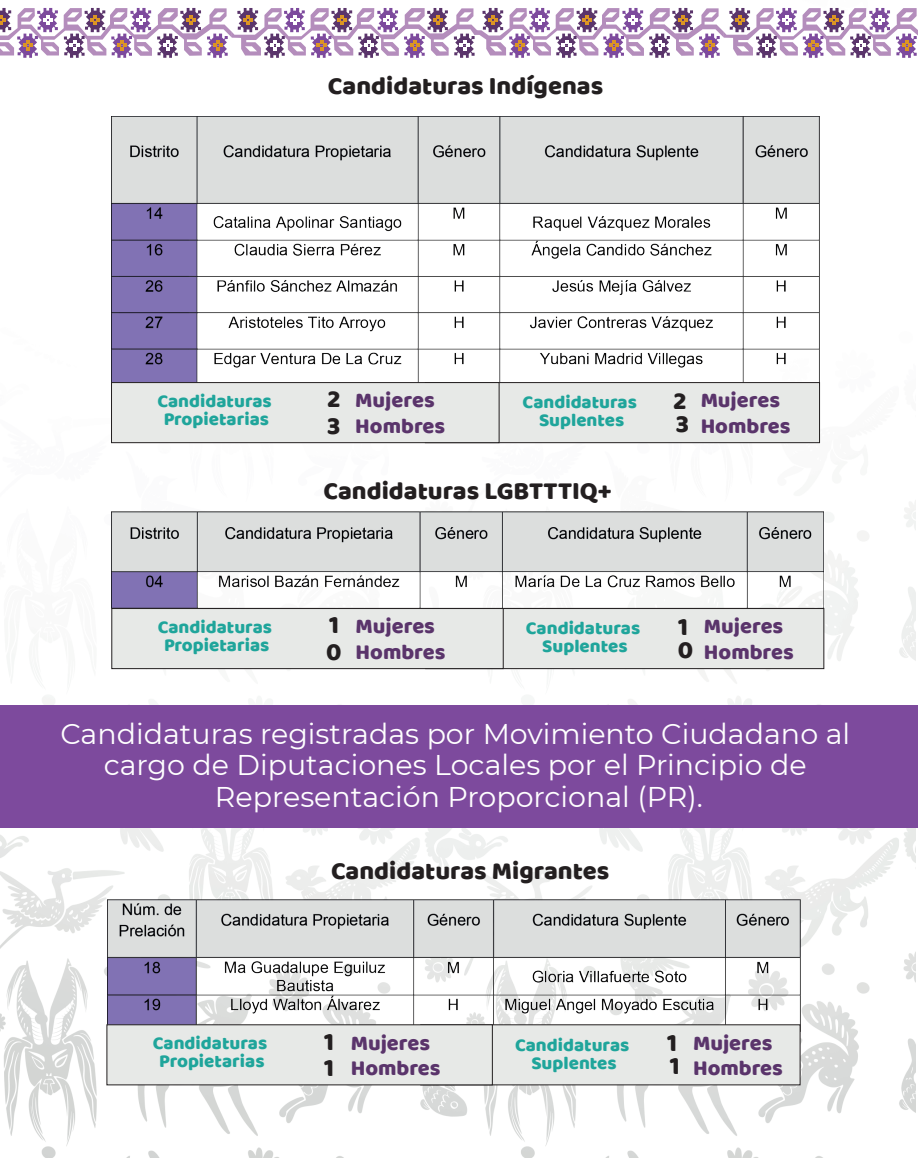
<style>
.page{position:relative;width:918px;height:1158px;background:#fff}
.page>*{position:absolute;margin:0;border:0;box-sizing:border-box;transform-origin:0 0}
.t1{font:28.5px/31.5px "Montserrat";color:#fff;text-align:center}
.t2{font:25.5px "Baloo";color:#231f20}
.t3{font:21.75px "Baloo";color:#5a346b}
.t4{font:18.75px/18px "Baloo";color:#1fa59b;text-align:center}
</style>
<div class="page">
<img style="left:0;top:116px;width:916px;height:1041px">
<svg style="left:0;top:8px;width:918px;height:50px"></svg>
<div style="left:0;top:705px;width:918px;height:122px;background:#7d4a9d"></div>
<img style="left:112px;top:117px;width:708px;height:265px">
<img style="left:111px;top:511px;width:713px;height:97px">
<img style="left:107px;top:899px;width:693px;height:125px">
<div style="left:425px;top:382px;width:395px;height:61px;background:#e7e9e7;border:1px solid #231f20"></div>
<div style="left:111px;top:382px;width:388px;height:61px;background:#e7e9e7;border:1px solid #231f20"></div>
<div style="left:425px;top:608px;width:399px;height:61px;background:#e7e9e7;border:1px solid #231f20"></div>
<div style="left:111px;top:608px;width:393px;height:61px;background:#e7e9e7;border:1px solid #231f20"></div>
<div style="left:420px;top:1024px;width:380px;height:61px;background:#e7e9e7"></div>
<div style="left:107px;top:1024px;width:386px;height:61px;background:#e7e9e7;border:1px solid #231f20"></div>
<h2 class="t2" style="left:328px;top:71px;width:277px">Candidaturas Indígenas</h2>
<h2 class="t2" style="left:327px;top:384px;width:15px">2</h2>
<p class="t3" style="left:701px;top:387px;width:81px">Mujeres</p>
<h2 class="t2" style="left:327px;top:410px;width:15px">3</h2>
<p class="t4" style="left:157px;top:391px;width:116px">Candidaturas</p>
<p class="t3" style="left:355px;top:387px;width:81px">Mujeres</p>
<p class="t4" style="left:164px;top:409px;width:107px">Propietarias</p>
<h2 class="t2" style="left:673px;top:385px;width:15px">2</h2>
<p class="t4" style="left:523px;top:393px;width:116px">Candidaturas<br>Suplentes</p>
<p class="t3" style="left:355px;top:412px;width:91px">Hombres</p>
<h2 class="t2" style="left:676px;top:408px;width:15px">3</h2>
<p class="t3" style="left:701px;top:412px;width:91px">Hombres</p>
<h2 class="t2" style="left:323px;top:475px;width:290px">Candidaturas LGBTTTIQ+</h2>
<h2 class="t2" style="left:329px;top:609px;width:12px">1</h2>
<p class="t3" style="left:704px;top:613px;width:81px">Mujeres</p>
<h2 class="t2" style="left:326px;top:636px;width:17px">0</h2>
<p class="t4" style="left:158px;top:617px;width:116px">Candidaturas</p>
<p class="t3" style="left:356px;top:613px;width:81px">Mujeres</p>
<p class="t4" style="left:164px;top:635px;width:107px">Propietarias</p>
<h2 class="t2" style="left:678px;top:611px;width:12px">1</h2>
<p class="t4" style="left:526px;top:619px;width:116px">Candidaturas<br>Suplentes</p>
<p class="t3" style="left:356px;top:638px;width:91px">Hombres</p>
<h2 class="t2" style="left:678px;top:634px;width:17px">0</h2>
<p class="t3" style="left:704px;top:638px;width:91px">Hombres</p>
<h1 class="t1" style="left:60px;top:716px;width:791px">Candidaturas registradas por Movimiento Ciudadano al cargo de Diputaciones Locales por el Principio de<br>Representación Proporcional (PR).</h1>
<h2 class="t2" style="left:331px;top:855px;width:280px">Candidaturas Migrantes</h2>
<h2 class="t2" style="left:324px;top:1026px;width:12px">1</h2>
<p class="t3" style="left:693px;top:1029px;width:81px">Mujeres</p>
<h2 class="t2" style="left:324px;top:1052px;width:12px">1</h2>
<p class="t4" style="left:153px;top:1033px;width:116px">Candidaturas</p>
<p class="t3" style="left:351px;top:1029px;width:81px">Mujeres</p>
<p class="t4" style="left:159px;top:1051px;width:107px">Propietarias</p>
<h2 class="t2" style="left:667px;top:1027px;width:12px">1</h2>
<p class="t4" style="left:515px;top:1035px;width:116px">Candidaturas<br>Suplentes</p>
<p class="t3" style="left:351px;top:1054px;width:91px">Hombres</p>
<h2 class="t2" style="left:670px;top:1050px;width:12px">1</h2>
<p class="t3" style="left:693px;top:1054px;width:91px">Hombres</p>
</div>
